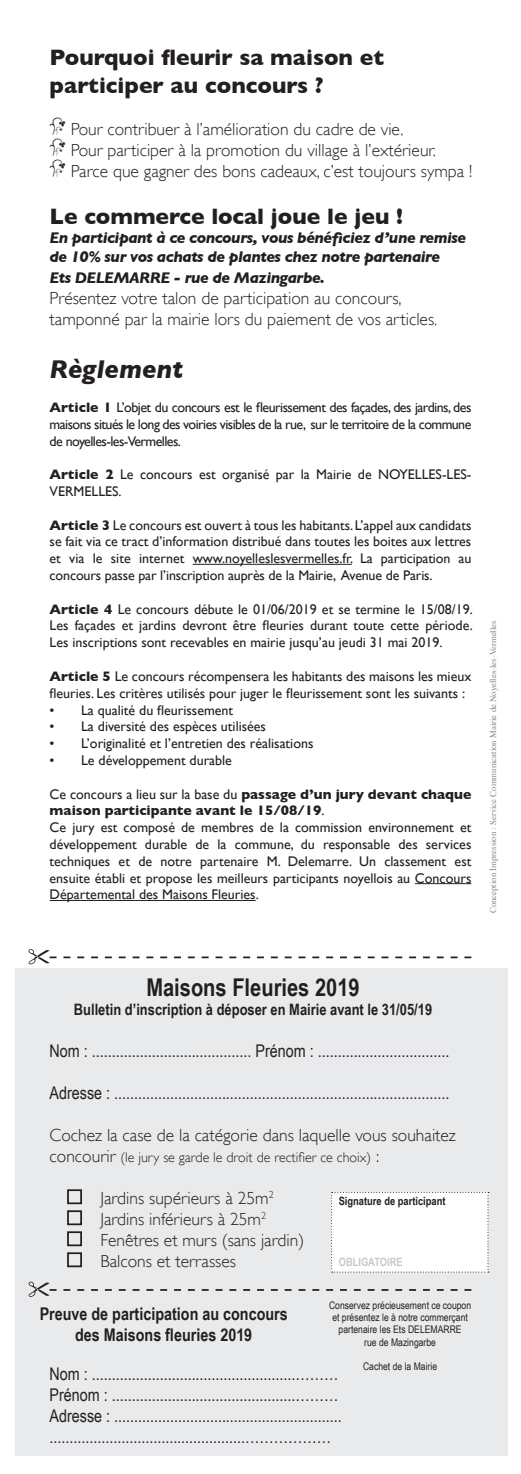
<style>
.page{position:relative;width:521px;height:1474px;background:#fff}
.page>*{position:absolute;margin:0;border:0;box-sizing:border-box;transform-origin:0 0}
.t1{font:italic 700 26.25px "Gill Sans";color:#231f20}
.t2{font:700 24.5px "Arial Narrow";color:#231f20}
.t3{font:700 22.75px/27.3px "Gill Sans";color:#231f20}
.t4{font:17.5px/21px "Arial Narrow";color:#231f20}
.t5{font:300 17.5px/21px "Gill Sans";color:#231f20}
.t6{font:700 17.5px/21px "Arial Narrow";color:#231f20;text-align:center}
.t7{font:italic 700 15.75px/18.9px "Gill Sans";letter-spacing:-.03em;color:#231f20}
.t8{font:700 15.75px "Arial Narrow";color:#231f20}
.t9{font:14px/16.8px "Gill Sans";color:#231f20;text-align:justify}
.t10{font:300 14px "Gill Sans";color:#231f20}
.t11{font:700 11.38px "Arial Narrow";color:#231f20}
.t12{font:700 11.38px "Arial Narrow";color:#c7c8ca}
.t13{font:10.5px/12.2px "Arial Narrow";color:#231f20;text-align:center}
.t14{font:8.75px "Times";color:#848689}
.s1{font-family:"Floralia";font-weight:400}
.s2{font-weight:700}
.s3{font-size:17.5px}
</style>
<div class="page">
<div style="left:15px;top:968px;width:493px;height:487px;background:#e9eaeb"></div>
<hr style="left:193px;top:564px;width:159px;height:1px;background:#231f20">
<hr style="left:415px;top:883px;width:56px;height:1px;background:#231f20">
<hr style="left:50px;top:900px;width:206px;height:1px;background:#231f20">
<div style="left:67px;top:1189px;width:15px;height:15px;border:2px solid #231f20"></div>
<div style="left:67px;top:1210px;width:15px;height:15px;border:2px solid #231f20"></div>
<div style="left:67px;top:1231px;width:15px;height:15px;border:2px solid #231f20"></div>
<div style="left:67px;top:1252px;width:15px;height:15px;border:2px solid #231f20"></div>
<div style="left:331px;top:1192px;width:158px;height:80px;background:#fff"></div>
<svg style="left:29px;top:949px;width:442px;height:15px"></svg>
<svg style="left:29px;top:1281px;width:442px;height:15px"></svg>
<h3 class="t3" style="left:50px;top:44px;width:336px">Pourquoi fleurir sa maison et participer au concours ?</h3>
<p class="t5" style="left:50px;top:118px;width:424px"><span class="s1">V</span> Pour contribuer à l’amélioration du cadre de vie.<br><span class="s1">V</span> Pour participer à la promotion du village à l’extérieur.<br><span class="s1">V</span> Parce que gagner des bons cadeaux, c’est toujours sympa !</p>
<h3 class="t3" style="left:50px;top:202px;width:355px">Le commerce local joue le jeu !</h3>
<p class="t7" style="left:50px;top:228px;width:418px">En participant à ce concours, vous bénéficiez d’une remise de 10% sur vos achats de plantes chez notre partenaire</p>
<p class="t7" style="left:50px;top:268px;width:277px">Ets DELEMARRE - rue de Mazingarbe.</p>
<p class="t5" style="left:50px;top:287px;width:389px">Présentez votre talon de participation au concours, tamponné par la mairie lors du paiement de vos articles.</p>
<h1 class="t1" style="left:50px;top:354px;width:135px">Règlement</h1>
<p class="t9" style="left:50px;top:399px;width:423px"><span class="s2">Article 1</span> L’objet du concours est le fleurissement des façades, des jardins, des maisons situés le long des voiries visibles de la rue, sur le territoire de la commune de noyelles-les-Vermelles.</p>
<p class="t9" style="left:50px;top:466px;width:423px"><span class="s2">Article 2</span> Le concours est organisé par la Mairie de NOYELLES-LES-<br>VERMELLES.</p>
<p class="t9" style="left:50px;top:516px;width:423px"><span class="s2">Article 3</span> Le concours est ouvert à tous les habitants. L’appel aux candidats se fait via ce tract d’information distribué dans toutes les boites aux lettres et via le site internet www.noyelleslesvermelles.fr. La participation au concours passe par l’inscription auprès de la Mairie, Avenue de Paris.</p>
<p class="t9" style="left:50px;top:600px;width:425px"><span class="s2">Article 4</span> Le concours débute le 01/06/2019 et se termine le 15/08/19.<br>Les façades et jardins devront être fleuries durant toute cette période.<br>Les inscriptions sont recevables en mairie jusqu’au jeudi 31 mai 2019.</p>
<p class="t9" style="left:50px;top:667px;width:423px"><span class="s2">Article 5</span> Le concours récompensera les habitants des maisons les mieux fleuries. Les critères utilisés pour juger le fleurissement sont les suivants :</p>
<p class="t9" style="left:50px;top:701px;width:185px">• La qualité du fleurissement</p>
<p class="t9" style="left:50px;top:718px;width:218px">• La diversité des espèces utilisées</p>
<p class="t9" style="left:50px;top:735px;width:265px">• L’originalité et l’entretien des réalisations</p>
<p class="t9" style="left:50px;top:751px;width:184px">• Le développement durable</p>
<p class="t9" style="left:50px;top:785px;width:423px;text-align:left">Ce concours a lieu sur la base du <span class="s2">passage d’un jury devant chaque maison participante avant le 15/08/19</span>.<br>Ce jury est composé de membres de la commission environnement et développement durable de la commune, du responsable des services techniques et de notre partenaire M. Delemarre. Un classement est ensuite établi et propose les meilleurs participants noyellois au Concours Départemental des Maisons Fleuries.</p>
<p class="t14" style="left:485px;top:913px;width:294px;rotate:-90deg">Conception Impression : Service Communication Mairie de Noyelles-les-Vermelles</p>
<h2 class="t2" style="left:146px;top:969px;width:215px">Maisons Fleuries 2019</h2>
<p class="t8" style="left:74px;top:997px;width:360px">Bulletin d’inscription à déposer en Mairie avant le 31/05/19</p>
<p class="t4" style="left:50px;top:1039px;width:401px">Nom : ........................................ Prénom : .................................</p>
<p class="t4" style="left:50px;top:1081px;width:401px">Adresse : ....................................................................................</p>
<p class="t5" style="left:50px;top:1124px;width:408px">Cochez la case de la catégorie dans laquelle vous souhaitez</p>
<p class="t10" style="left:50px;top:1149px;width:331px"><span class="s3">concourir</span> (le jury se garde le droit de rectifier ce choix) <span class="s3">:</span></p>
<p class="t5" style="left:100px;top:1187px;width:205px">Jardins supérieurs à 25m<sup>2<br></sup>Jardins inférieurs à 25m<sup>2<br></sup>Fenêtres et murs (sans jardin)<br>Balcons et terrasses</p>
<p class="t11" style="left:339px;top:1192px;width:108px">Signature de participant</p>
<p class="t12" style="left:339px;top:1253px;width:65px">OBLIGATOIRE</p>
<p class="t6" style="left:40px;top:1302px;width:250px">Preuve de participation au concours des Maisons fleuries 2019</p>
<p class="t13" style="left:329px;top:1298px;width:144px">Conservez précieusement ce coupon et présentez le à notre commerçant partenaire les Ets DELEMARRE<br>rue de Mazingarbe</p>
<p class="t13" style="left:363px;top:1359px;width:76px">Cachet de la Mairie</p>
<p class="t4" style="left:50px;top:1362px;width:294px">Nom : ...................................................……… Prénom : ..............................................……… Adresse : ......................................................... .................................................………………</p>
</div>
